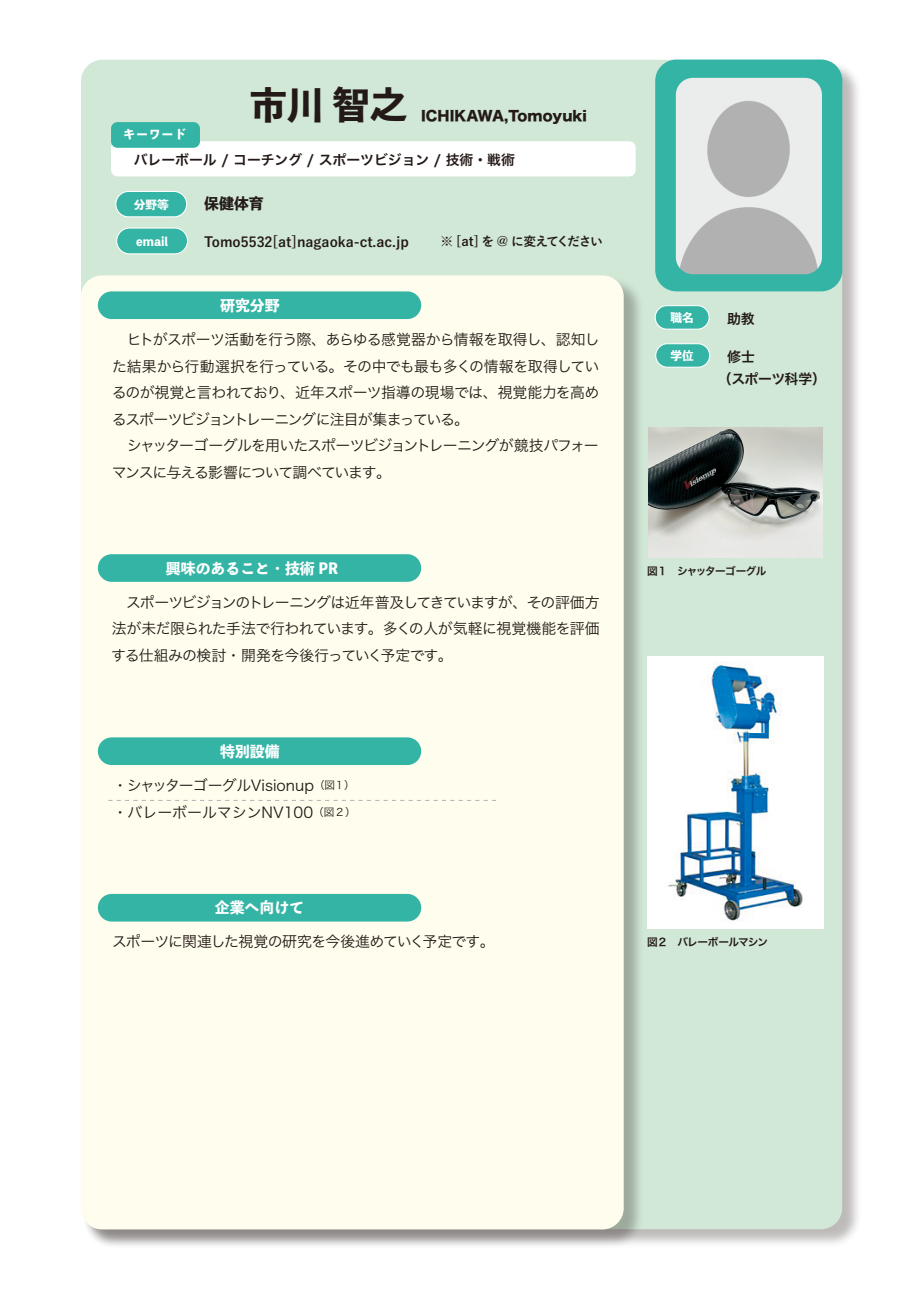
<style>
.page{position:relative;width:919px;height:1289px;background:#fff}
.page>*{position:absolute;margin:0;border:0;box-sizing:border-box;transform-origin:0 0}
.t1{font:800 37.2px "Toppan Bunkyu Midashi Gothic Std N";color:#231916}
.t2{font:14.85px/26.5px "Hira Kaku Pro W3";letter-spacing:-.05em;color:#231916;text-align:justify}
.t3{font:800 14.85px "Toppan Bunkyu Midashi Gothic Std N";color:#fff}
.t4{font:14.85px "Hira Kaku Pro W3";letter-spacing:-.015em;color:#231916}
.t5{font:14.85px "Hira Kaku Pro W3";color:#231916}
.t6{font:800 14.85px "Toppan Bunkyu Midashi Gothic Std N";color:#231916}
.t7{font:700 13.8px "Yu Go";color:#231916}
.t8{font:13.8px "Hira Kaku Pro W6";color:#231916}
.t9{font:13.8px "Hira Kaku Std W8";color:#231916}
.t10{font:13.8px "Hira Kaku Pro N W6";letter-spacing:-.01em;color:#231916}
.t11{font:700 12.75px "Yu Go";letter-spacing:-.1em;color:#231916}
.t12{font:800 12.75px "Toppan Bunkyu Midashi Gothic Std N";color:#fff}
.t13{font:800 11.7px "Toppan Bunkyu Midashi Gothic Std N";color:#fff}
.t14{font:10.65px "Hira Kaku Pro W6";letter-spacing:-.07em;color:#231916}
.s1{font-size:10.65px}
</style>
<div class="page">
<div style="left:83px;top:61px;width:779px;height:1187px;background:#231916;opacity:.3"></div>
<div style="left:81px;top:60px;width:761px;height:1169px;background:#d1e8d6;border-radius:21px"></div>
<div style="left:83px;top:276px;width:560px;height:972px;background:#231916;opacity:.3"></div>
<div style="left:81px;top:275px;width:542px;height:954px;background:#fffeee;border-radius:21px"></div>
<div style="left:111px;top:141px;width:524px;height:35px;background:#fff;border-radius:6px"></div>
<div style="left:116px;top:191px;width:71px;height:26px;background:#34b4a5;border-radius:13px"></div>
<div style="left:115px;top:191px;width:72px;height:26px;border:1px solid #fff;border-radius:13px"></div>
<div style="left:655px;top:306px;width:54px;height:23px;background:#34b4a5;border-radius:12px"></div>
<div style="left:654px;top:305px;width:55px;height:25px;border:1px solid #fff;border-radius:12px"></div>
<div style="left:111px;top:122px;width:89px;height:26px;background:#34b4a5;border-radius:6px"></div>
<div style="left:98px;top:291px;width:323px;height:28px;background:#34b4a5;border-radius:14px"></div>
<div style="left:655px;top:344px;width:54px;height:23px;background:#34b4a5;border-radius:12px"></div>
<div style="left:655px;top:343px;width:55px;height:25px;border:1px solid #fff;border-radius:12px"></div>
<img style="left:648px;top:427px;width:174px;height:130px">
<div style="left:647px;top:656px;width:176px;height:272px;background:#fff"></div>
<img style="left:668px;top:661px;width:135px;height:260px">
<svg style="left:655px;top:60px;width:187px;height:231px"></svg>
<div style="left:98px;top:554px;width:323px;height:28px;background:#34b4a5;border-radius:14px"></div>
<div style="left:98px;top:737px;width:323px;height:28px;background:#34b4a5;border-radius:14px"></div>
<div style="left:117px;top:228px;width:70px;height:26px;background:#34b4a5;border-radius:13px"></div>
<div style="left:116px;top:227px;width:72px;height:27px;border:1px solid #fff;border-radius:13px"></div>
<svg style="left:108px;top:800px;width:388px;height:1px"></svg>
<div style="left:98px;top:893px;width:323px;height:28px;background:#34b4a5;border-radius:14px"></div>
<p class="t12" style="left:123px;top:124px;width:65px">キーワード</p>
<p class="t1" style="left:250px;top:76px;width:159px">市川 智之</p>
<p class="t9" style="left:421px;top:108px;width:167px">ICHIKAWA,Tomoyuki</p>
<p class="t8" style="left:134px;top:147px;width:382px">バレーボール / コーチング / スポーツビジョン / 技術・戦術</p>
<p class="t13" style="left:134px;top:195px;width:37px">分野等</p>
<p class="t13" style="left:136px;top:232px;width:33px">email</p>
<p class="t6" style="left:204px;top:192px;width:61px">保健体育</p>
<p class="t7" style="left:204px;top:234px;width:206px">Tomo5532[at]nagaoka-ct.ac.jp</p>
<p class="t3" style="left:220px;top:294px;width:61px">研究分野</p>
<p class="t11" style="left:440px;top:234px;width:164px">※ [at] を @ に変えてください</p>
<p class="t2" style="left:112px;top:325px;width:489px">　ヒトがスポーツ活動を行う際、あらゆる感覚器から情報を取得し、認知した結果から行動選択を行っている。その中でも最も多くの情報を取得しているのが視覚と言われており、近年スポーツ指導の現場では、視覚能力を高めるスポーツビジョントレーニングに注目が集まっている。</p>
<p class="t2" style="left:112px;top:431px;width:488px">　シャッターゴーグルを用いたスポーツビジョントレーニングが競技パフォーマンスに与える影響について調べています。</p>
<p class="t3" style="left:166px;top:556px;width:174px">興味のあること・技術 PR</p>
<p class="t2" style="left:111px;top:588px;width:490px">　スポーツビジョンのトレーニングは近年普及してきていますが、その評価方法が未だ限られた手法で行われています。多くの人が気軽に視覚機能を評価する仕組みの検討・開発を今後行っていく予定です。</p>
<p class="t3" style="left:220px;top:739px;width:61px">特別設備</p>
<p class="t4" style="left:113px;top:772px;width:243px">・シャッターゴーグルVisionup<span class="s1">（図１）</span></p>
<p class="t5" style="left:113px;top:798px;width:244px">・バレーボールマシンNV100<span class="s1">（図２）</span></p>
<p class="t3" style="left:215px;top:896px;width:91px">企業へ向けて</p>
<p class="t2" style="left:112px;top:927px;width:384px">スポーツに関連した視覚の研究を今後進めていく予定です。</p>
<p class="t13" style="left:670px;top:308px;width:25px">職名</p>
<p class="t13" style="left:670px;top:346px;width:25px">学位</p>
<p class="t10" style="left:727px;top:306px;width:29px">助教</p>
<p class="t10" style="left:727px;top:344px;width:29px">修士</p>
<p class="t10" style="left:718px;top:366px;width:110px">（スポーツ科学）</p>
<p class="t14" style="left:647px;top:561px;width:121px">図１　シャッターゴーグル</p>
<p class="t14" style="left:647px;top:932px;width:122px">図２　バレーボールマシン</p>
</div>
